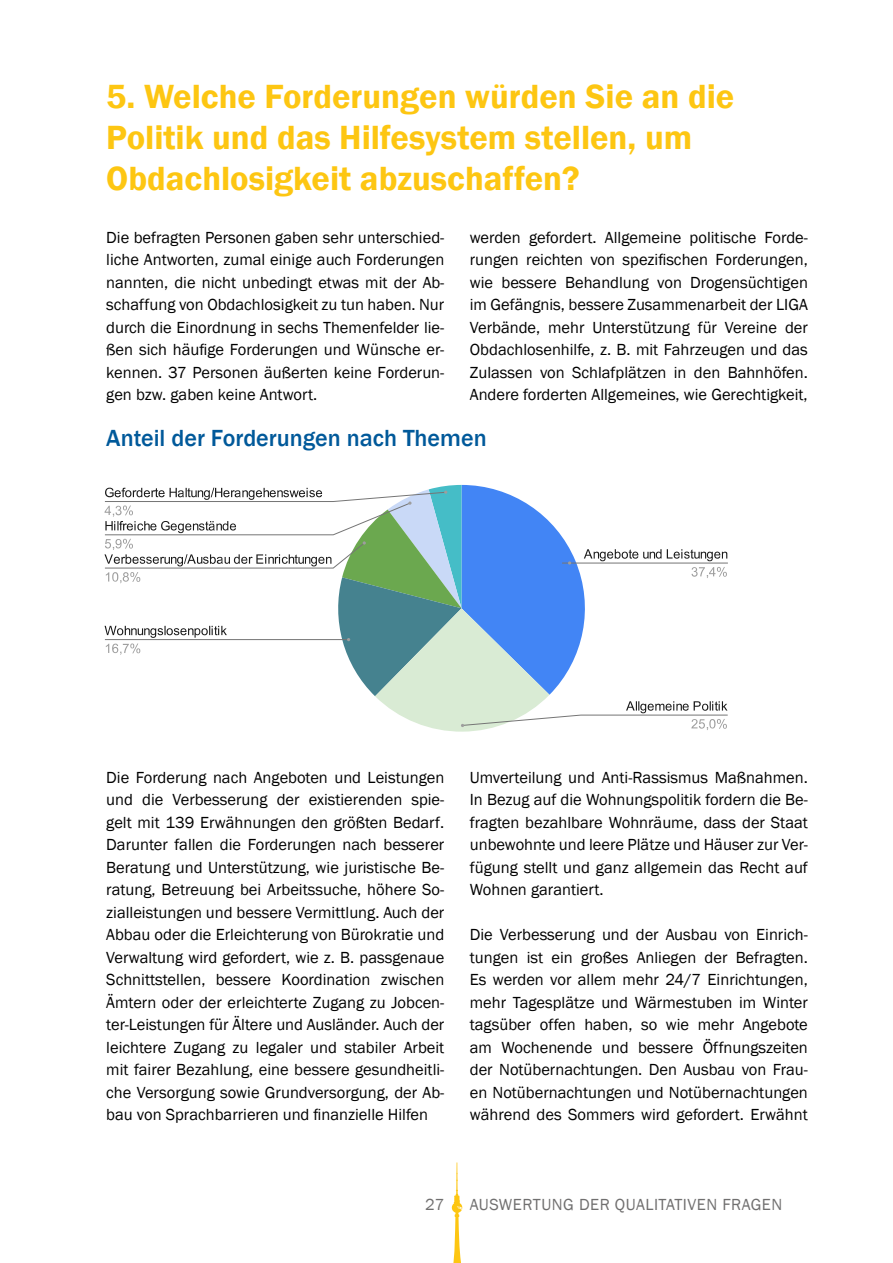
<style>
.page{position:relative;width:893px;height:1263px;background:#fff}
.page>*{position:absolute;margin:0;border:0;box-sizing:border-box;transform-origin:0 0}
.t1{font:600 34.5px/41.4px "Franklin Gothic";color:#fdc612}
.t2{font:500 24px "Franklin Gothic";color:#00599a}
.t3{font:16.5px/22.5px "Franklin Gothic";color:#000;text-align:justify}
.t4{font:16.5px "Franklin Gothic";letter-spacing:.03em;color:#706f6f}
</style>
<div class="page">
<svg style="left:452px;top:1162px;width:11px;height:101px"></svg>
<svg style="left:104px;top:485px;width:624px;height:247px"></svg>
<h1 class="t1" style="left:106px;top:76px;width:629px">5. Welche Forderungen würden Sie an die<br>Politik und das Hilfesystem stellen, um<br>Obdachlosigkeit abzuschaffen?</h1>
<p class="t3" style="left:106px;top:226px;width:340px">Die befragten Personen gaben sehr unterschied&shy;liche Antworten, zumal einige auch Forderungen nannten, die nicht unbedingt etwas mit der Ab&shy;schaffung von Obdachlosigkeit zu tun haben. N ur durch die Einordnung in sechs Themenfelder lie&shy;ßen sich häufige Forderungen und Wünsche er&shy;kennen. 37 Personen äußerten keine Forderun&shy;gen bzw. gaben keine Antwort.</p>
<p class="t3" style="left:470px;top:226px;width:340px">werden gefordert. Allgemeine politische Forde&shy;rungen reichten von spezifischen Forderungen, wie bessere Behandlung von Drogensüchtigen im Gefängnis, bessere Zusammenarbeit der LIGA Verbände, mehr Unterstützung für Vereine der Obdachlosenhilfe, z. B. mit Fahrzeugen und das Zulassen von Schlafplätzen in den Bahnhöfen.<br>Andere forderten Allgemeines, wie Gerechtigkeit,</p>
<h2 class="t2" style="left:106px;top:423px;width:382px">Anteil der Forderungen nach Themen</h2>
<p class="t3" style="left:106px;top:766px;width:340px">Die Forderung nach Angeboten und Leistungen und die Verbesserung der existierenden spie&shy;gelt mit 139 Erwähnungen den größten Bedarf.<br>Darunter fallen die Forderungen nach besserer Beratung und Unterstützung, wie juristische Be&shy;ratung, Betreuung bei Arbeitssuche, höhere So&shy;zialleistungen und bessere Vermittlung. Auch der Abbau oder die Erleichterung von Bürokratie und Verwaltung wird gefordert, wie z. B. passgenaue Schnittstellen, bessere Koordination zwischen Ämtern oder der erleichterte Zugang zu Jobcen&shy;ter-Leistungen für Ältere und Ausländer. Auch der leichtere Zugang zu legaler und stabiler Arbeit mit fairer Bezahlung, eine bessere gesundheitli&shy;che Versorgung sowie Grundversorgung, der Ab&shy;bau von Sprachbarrieren und finanzielle Hilfen</p>
<p class="t3" style="left:470px;top:766px;width:340px">Umverteilung und Anti-Rassismus Maßnahmen.<br>In Bezug auf die Wohnungspolitik fordern die Be&shy;fragten bezahlbare Wohnräume, dass der Staat unbewohnte und leere Plätze und Häuser zur Ver&shy;fügung stellt und ganz allgemein das Recht auf Wohnen garantiert.</p>
<p class="t3" style="left:470px;top:924px;width:340px">Die Verbesserung und der Ausbau von Einrich&shy;tungen ist ein großes Anliegen der Befragten.<br>Es werden vor allem mehr 24/7 Einrichtungen, mehr Tagesplätze und Wärmestuben im Winter tagsüber offen haben, so wie mehr Angebote am Wochenende und bessere Öffnungszeiten der Notübernachtungen. Den Ausbau von Frau&shy;en Notübernachtungen und Notübernachtungen während des Sommers wird gefordert. Erwähnt</p>
<p class="t4" style="left:425px;top:1194px;width:21px">27</p>
<p class="t4" style="left:470px;top:1194px;width:314px">Auswertung der qualitativen Frag en</p>
</div>
